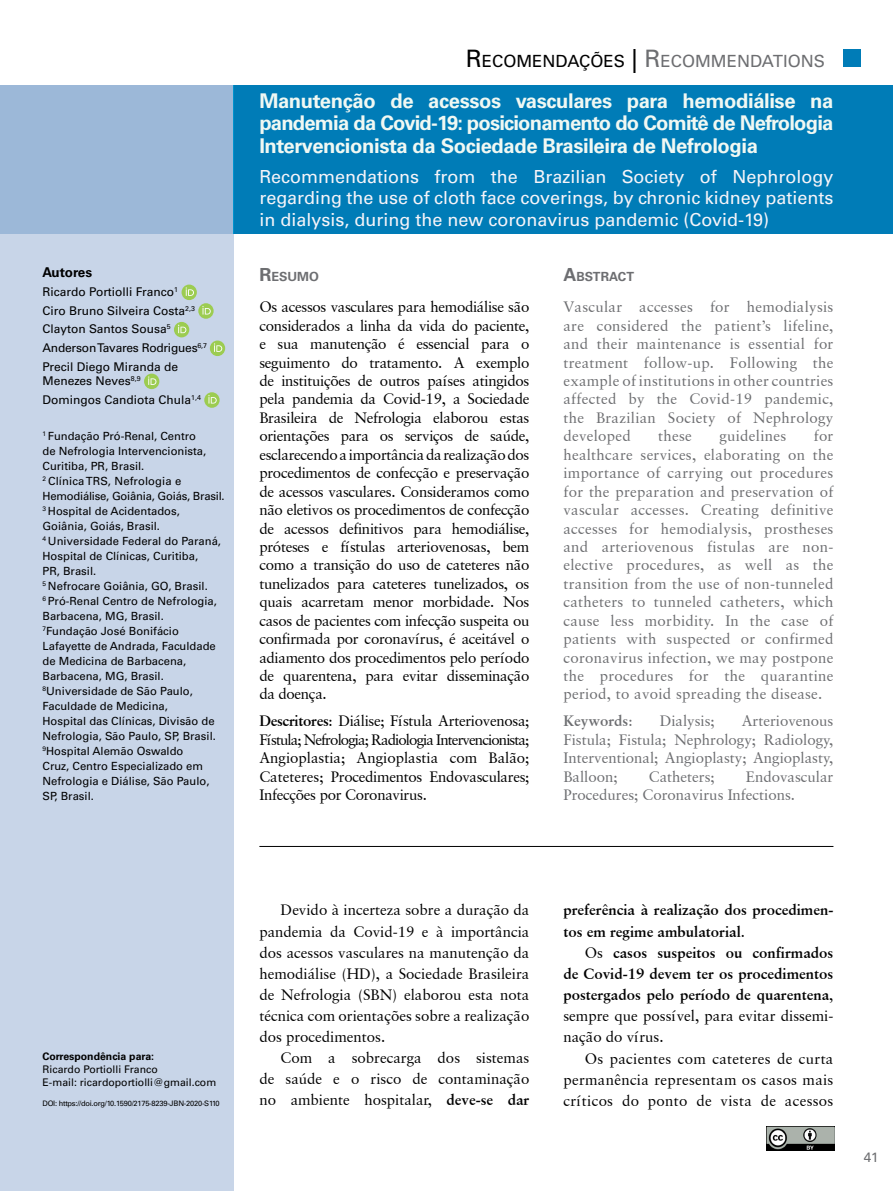
<style>
.page{position:relative;width:893px;height:1191px;background:#fff}
.page>*{position:absolute;margin:0;border:0;box-sizing:border-box;transform-origin:0 0}
.t1{font:700 20.25px/22.5px "Univers LT Std";letter-spacing:-.02em;color:#f0f8f3;text-align:justify}
.t2{font:18px/21.6px "Univers LT Std";color:#f6f4f9;text-align:justify}
.t3{font:16.8px "Univers LT Std";color:#6d6e71}
.t4{font:15px/18.5px "Garamond Retrospective S Si";color:#000;text-align:justify}
.t5{font:15px/18.5px "Garamond Retrospective S Si";color:#6d6e71;text-align:justify}
.t6{font:700 15px/21.1px "Garamond Retrospective S Si";color:#000}
.t7{font:15px "Garamond Retrospective S Si";letter-spacing:.02em;color:#6d6e71}
.t8{font:700 15px "Garamond Retrospective S Si";color:#6d6e71}
.t9{font:700 13.5px "Univers LT Std";letter-spacing:-.01em;color:#000}
.t10{font:13.5px "Univers LT Std";color:#6d6e71}
.t11{font:700 12.6px "Univers LT Std";color:#6d6e71}
.t12{font:12px/18.6px "Univers LT Std";color:#000}
.t13{font:11.25px/15px "Univers LT Std";color:#000}
.t14{font:10.5px/12.6px "Univers LT Std";color:#000}
.t15{font:700 10.5px "Univers LT Std";color:#000}
.t16{font:7.5px "Univers LT Std";letter-spacing:-.03em;color:#000}
.s1{font-size:24px;color:#000}
.s2{color:#000}
.s3{font-size:24px}
.s4{font-size:18px}
.s5{font-weight:700}
.s6{font-weight:400}
</style>
<div class="page">
<div style="left:0;top:234px;width:234px;height:957px;background:#c8d5e8"></div>
<div style="left:234px;top:85px;width:659px;height:149px;background:#007cb7"></div>
<div style="left:0;top:85px;width:234px;height:149px;background:#9cb8d8"></div>
<div style="left:843px;top:49px;width:17px;height:17px;background:#007cb7"></div>
<img style="left:766px;top:1126px;width:68px;height:24px">
<svg style="left:182px;top:284px;width:15px;height:16px"></svg>
<svg style="left:186px;top:287px;width:8px;height:9px"></svg>
<svg style="left:198px;top:303px;width:16px;height:16px"></svg>
<svg style="left:202px;top:306px;width:9px;height:8px"></svg>
<div style="left:174px;top:322px;width:15px;height:15px;background:#9ccc51;border-radius:50%"></div>
<svg style="left:178px;top:325px;width:8px;height:8px"></svg>
<svg style="left:210px;top:340px;width:15px;height:16px"></svg>
<svg style="left:214px;top:343px;width:8px;height:9px"></svg>
<svg style="left:144px;top:373px;width:15px;height:16px"></svg>
<svg style="left:148px;top:376px;width:8px;height:9px"></svg>
<svg style="left:204px;top:392px;width:16px;height:16px"></svg>
<svg style="left:208px;top:395px;width:9px;height:8px"></svg>
<hr style="left:259px;top:846px;width:574px;height:1px;background:#000">
<p class="t9" style="left:43px;top:265px;width:51px">Autores</p>
<p class="t12" style="left:43px;top:282px;width:166px">Ricardo Portiolli Franco<sup>1<br></sup>Ciro Bruno Silveira Costa<sup>2,3<br></sup>Clayton Santos Sousa<sup>5<br></sup>Anderson Tavares Rodrigues<sup>6,7<br></sup>Precil Diego Miranda de</p>
<p class="t12" style="left:43px;top:371px;width:160px">Menezes Neves<sup>8,9<br></sup>Domingos Candiota Chula<sup>1,4</sup></p>
<p class="t13" style="left:43px;top:428px;width:184px"><sup>1</sup> Fundação Pró-Renal, Centro<br>de Nefrologia Intervencionista,<br>Curitiba, PR, Brasil.<br><sup>2</sup> Clínica TRS, Nefrologia e<br>Hemodiálise, Goiânia, Goiás, Brasil.<br><sup>3</sup> Hospital de Acidentados,<br>Goiânia, Goiás, Brasil.<br><sup>4</sup> Universidade Federal do Paraná,<br>Hospital de Clínicas, Curitiba,<br>PR, Brasil.<br><sup>5</sup> Nefrocare Goiânia, GO, Brasil.<br><sup>6</sup> Pró-Renal Centro de Nefrologia,<br>Barbacena, MG, Brasil.<br><sup>7</sup>Fundação José Bonifácio<br>Lafayette de Andrada, Faculdade de Medicina de Barbacena,<br>Barbacena, MG, Brasil.<br><sup>8</sup>Universidade de São Paulo,<br>Faculdade de Medicina,<br>Hospital das Clínicas, Divisão de<br>Nefrologia, São Paulo, SP, Brasil.<br><sup>9</sup>Hospital Alemão Oswaldo<br>Cruz, Centro Especializado em<br>Nefrologia e Diálise, São Paulo,<br>SP, Brasil.</p>
<p class="t3" style="left:466px;top:51px;width:361px"><span class="s1">R</span><span class="s2">ECOMENDAÇÕES</span> <span class="s1">|</span> <span class="s3">R</span>ECOMMENDATIONS</p>
<h1 class="t1" style="left:259px;top:89px;width:576px">Manutenção de acessos vasculares para hemodiálise na pandemia da Covid-19: posicionamento do Comitê de Nefrologia Intervencionista da Sociedade Brasileira de Nefrologia</h1>
<p class="t2" style="left:259px;top:166px;width:576px">Recommendations from the Brazilian Society of Nephrology regarding the use of cloth face coverings, by chronic kidney patients in dialysis, during the new coronavirus pandemic (Covid-19)</p>
<p class="t11" style="left:259px;top:269px;width:61px"><span class="s4">R</span>ESUMO</p>
<p class="t4" style="left:259px;top:297px;width:272px">Os acessos vasculares para hemodiálise são considerados a linha da vida do paciente, e sua manutenção é essencial para o seguimento do tratamento. A exemplo de instituições de outros países atingidos pela pandemia da Covid-19, a Sociedade Brasileira de Nefrologia elaborou estas orientações para os serviços de saúde, esclarecendo a importância da realização dos procedimentos de confecção e preservação de acessos vasculares. Consideramos como não eletivos os procedimentos de confecção de acessos definitivos para hemodiálise, próteses e fístulas arteriovenosas, bem como a transição do uso de cateteres não tunelizados para cateteres tunelizados, os quais acarretam menor morbidade. Nos casos de pacientes com infecção suspeita ou confirmada por coronavírus, é aceitável o adiamento dos procedimentos pelo período de quarentena, para evitar disseminação da doença.</p>
<p class="t4" style="left:259px;top:712px;width:271px"><span class="s5">Descritores</span>: Diálise; Fístula Arteriovenosa; Fístula; Nefrologia; Radiologia Intervencionista; Angioplastia; Angioplastia com Balão; Cateteres; Procedimentos Endovasculares; Infecções por Coronavirus.</p>
<p class="t11" style="left:563px;top:269px;width:72px"><span class="s4">A</span>BSTRACT</p>
<p class="t5" style="left:563px;top:297px;width:272px">Vascular accesses for hemodialysis are considered the patient’s lifeline, and their maintenance is essential for treatment follow-up. Following the example of institutions in other countries affected by the Covid-19 pandemic, the Brazilian Society of Nephrology developed</p>
<p class="t5" style="left:563px;top:426px;width:272px;text-indent:250px">for healthcare services, elaborating on the importance of carrying out procedures for the preparation and preservation of vascular accesses. Creating definitive accesses for hemodialysis, prostheses and arteriovenous fistulas are non&shy;elective procedures, as well as the transition from the use of non-tunneled catheters to tunneled catheters, which cause less morbidity. In the case of patients with suspected or confirmed coronavirus infection, we may postpone the procedures for the quarantine period, to avoid spreading the disease.</p>
<p class="t8" style="left:563px;top:712px;width:71px">Keywords<span class="s6">:</span></p>
<p class="t5" style="left:660px;top:712px;width:57px">Dialysis;</p>
<p class="t5" style="left:658px;top:426px;width:35px">these</p>
<p class="t7" style="left:719px;top:427px;width:68px">guidelines</p>
<p class="t5" style="left:563px;top:712px;width:272px;text-indent:178px">Arteriovenous Fistula; Fistula; Nephrology; Radiology, Interventional; Angioplasty; Angioplasty, Balloon;</p>
<p class="t5" style="left:563px;top:767px;width:271px;text-indent:182px">Endovascular<br>Procedures; Coronavirus Infections.</p>
<p class="t5" style="left:649px;top:767px;width:67px">Catheters;</p>
<p class="t15" style="left:43px;top:1050px;width:113px">Correspondência para:</p>
<p class="t14" style="left:43px;top:1063px;width:175px">Ricardo Portiolli Franco<br>E-mail: ricardoportiolli@gmail.com</p>
<p class="t16" style="left:43px;top:1098px;width:179px">DOI: https://doi.org/10.1590/2175-8239-JBN-2020-S110</p>
<p class="t4" style="left:259px;top:899px;width:272px;line-height:21.1px;text-indent:21px">Devido à incerteza sobre a duração da pandemia da Covid-19 e à importância dos acessos vasculares na manutenção da hemodiálise (HD), a Sociedade Brasileira de Nefrologia (SBN) elaborou esta nota técnica com orientações sobre a realização dos procedimentos.</p>
<p class="t4" style="left:259px;top:1047px;width:272px;line-height:21.1px;text-indent:21px">Com a sobrecarga dos sistemas de saúde e o risco de contaminação no ambiente hospitalar, <span class="s5">deve-se dar</span></p>
<p class="t6" style="left:563px;top:899px;width:271px">preferência à realização dos procedimen&shy;tos em regime ambulatorial<span class="s6">.</span></p>
<p class="t6" style="left:563px;top:941px;width:271px;text-align:justify;text-indent:21px"><span class="s6">Os</span> casos suspeitos ou confirmados de Covid-19 devem ter os procedimentos postergados pelo período de quarentena<span class="s6">, sempre que possível, para evitar dissemi&shy;nação do vírus.</span></p>
<p class="t4" style="left:563px;top:1047px;width:272px;line-height:21.1px;text-indent:21px">Os pacientes com cateteres de curta permanência representam os casos mais críticos do ponto de vista de acessos</p>
<p class="t10" style="left:864px;top:1149px;width:17px">41</p>
</div>
